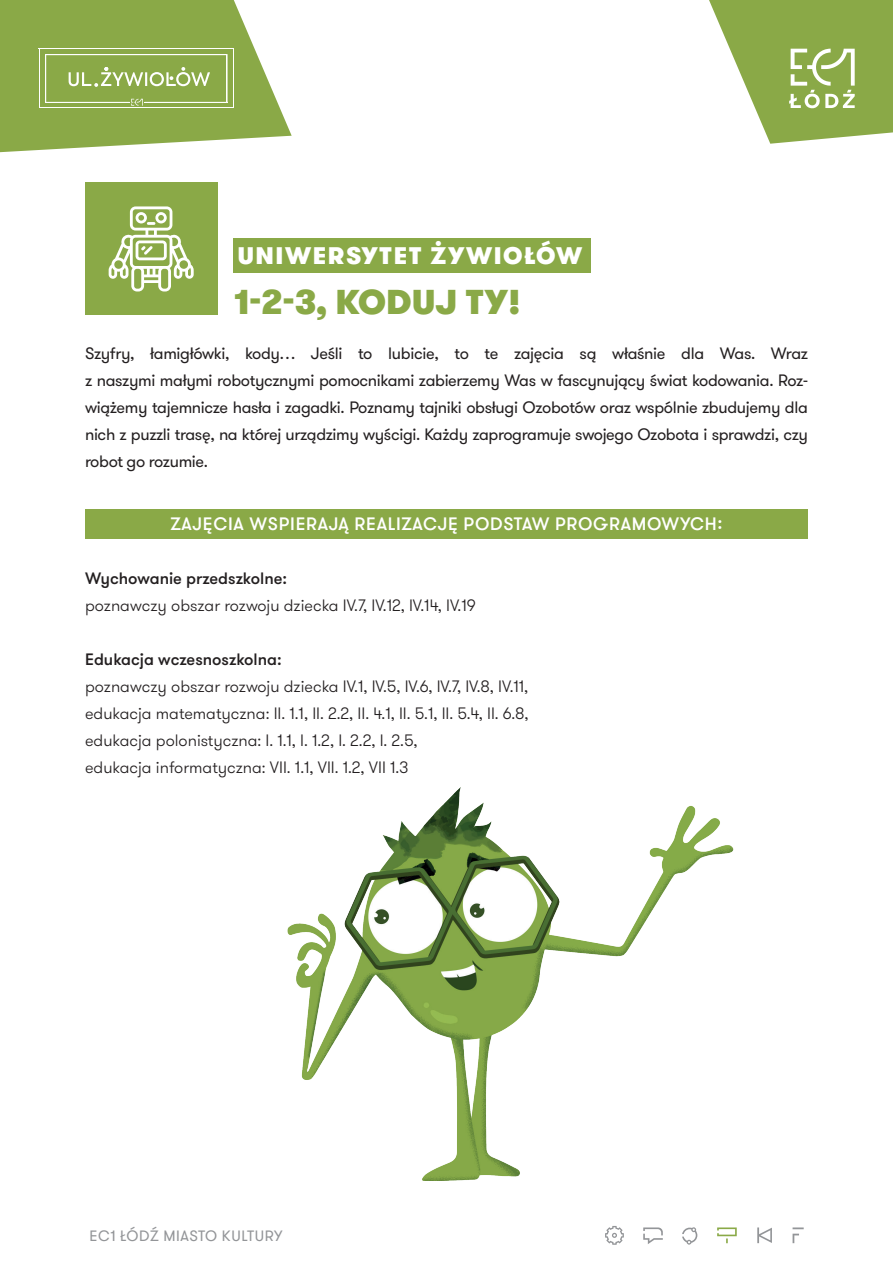
<style>
.page{position:relative;width:893px;height:1263px;background:#fff}
.page>*{position:absolute;margin:0;border:0;box-sizing:border-box;transform-origin:0 0}
.t1{font:900 34.5px "GT Walsheim Pro";letter-spacing:.01em;color:#8aa947}
.t2{font:900 24px "GT Walsheim Pro";letter-spacing:.065em;color:#fff}
.t3{font:500 18px "GT Walsheim Pro";letter-spacing:.04em;color:#fff}
.t4{font:16.5px/27px "GT Walsheim Pro";letter-spacing:-.02em;color:#231f20;text-align:justify}
.t5{font:300 16.5px/27px "GT Walsheim Pro";color:#231f20}
.t6{font:500 16.5px "GT Walsheim Pro";color:#231f20}
.t7{font:15px "GT Walsheim Pro";letter-spacing:.04em;color:#939598}
</style>
<div class="page">
<svg style="left:643px;top:1227px;width:20px;height:17px"></svg>
<svg style="left:757px;top:1227px;width:15px;height:16px"></svg>
<svg style="left:717px;top:1227px;width:20px;height:16px"></svg>
<svg style="left:793px;top:1227px;width:11px;height:16px"></svg>
<svg style="left:682px;top:1227px;width:15px;height:17px"></svg>
<svg style="left:605px;top:1226px;width:19px;height:19px"></svg>
<svg style="left:709px;top:0;width:184px;height:144px"></svg>
<svg style="left:0;top:0;width:292px;height:153px"></svg>
<hr style="left:45px;top:54px;width:182px;height:1px;background:#fff">
<hr style="left:39px;top:49px;width:1px;height:59px;background:#fff">
<hr style="left:233px;top:49px;width:1px;height:59px;background:#fff">
<hr style="left:227px;top:54px;width:1px;height:49px;background:#fff">
<hr style="left:45px;top:54px;width:1px;height:49px;background:#fff">
<hr style="left:39px;top:108px;width:195px;height:1px;background:#fff">
<hr style="left:39px;top:49px;width:195px;height:1px;background:#fff">
<hr style="left:45px;top:102px;width:85px;height:1px;background:#fff">
<hr style="left:144px;top:102px;width:83px;height:1px;background:#fff">
<div style="left:85px;top:183px;width:132px;height:132px;background:#8aa947"></div>
<svg style="left:109px;top:206px;width:85px;height:85px"></svg>
<div style="left:234px;top:238px;width:357px;height:34px;background:#8aa947"></div>
<div style="left:85px;top:509px;width:723px;height:30px;background:#8aa947"></div>
<img style="left:287px;top:787px;width:446px;height:393px">
<h2 class="t2" style="left:238px;top:239px;width:346px">UNIWERSYTET ŻYWIOŁÓW</h2>
<h1 class="t1" style="left:234px;top:279px;width:288px">1-2-3, KODUJ TY!</h1>
<p class="t4" style="left:85px;top:340px;width:724px">Szyfry, łamigłówki, kody… Jeśli to lubicie, to te zajęcia są właśnie dla Was. Wraz z naszymi małymi robotycznymi pomocnikami zabierzemy Was w fascynujący świat kodowania. Roz&shy;wiążemy tajemnicze hasła i zagadki. Poznamy tajniki obsługi Ozobotów oraz wspólnie zbudujemy dla nich z puzzli trasę, na której urządzimy wyścigi. Każdy zaprogramuje swojego Ozobota i sprawdzi, czy robot go rozumie.</p>
<p class="t3" style="left:171px;top:512px;width:553px">ZAJĘCIA WSPIERAJĄ REALIZACJĘ PODSTAW PROGRAMOWYCH:</p>
<p class="t6" style="left:85px;top:567px;width:204px">Wychowanie przedszkolne:</p>
<p class="t5" style="left:85px;top:592px;width:392px">poznawczy obszar rozwoju dziecka IV.7, IV.12, IV.14, IV.19</p>
<p class="t6" style="left:85px;top:648px;width:198px">Edukacja wczesnoszkolna:</p>
<p class="t5" style="left:85px;top:673px;width:445px">poznawczy obszar rozwoju dziecka IV.1, IV.5, IV.6, IV.7, IV.8, IV.11, edukacja matematyczna: II. 1.1, II. 2.2, II. 4.1, II. 5.1, II. 5.4, II. 6.8, edukacja polonistyczna: I. 1.1, I. 1.2, I. 2.2, I. 2.5,<br>edukacja informatyczna: VII. 1.1, VII. 1.2, VII 1.3</p>
<p class="t7" style="left:89px;top:1226px;width:195px">EC1 ŁÓDŹ MIASTO KULTURY</p>
</div>
